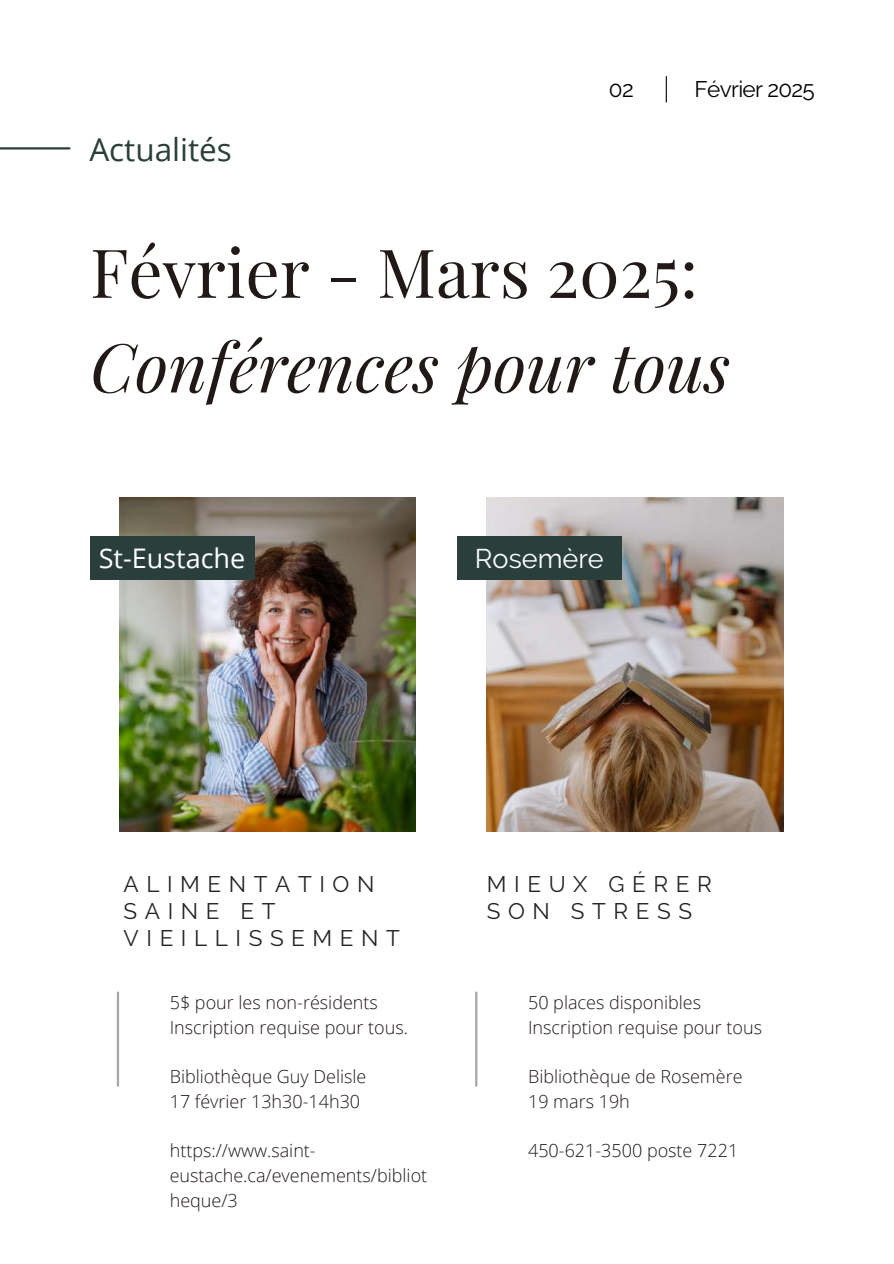
<style>
.page{position:relative;width:894px;height:1264px;background:#fff}
.page>*{position:absolute;margin:0;border:0;box-sizing:border-box;transform-origin:0 0}
.t1{font:italic 67.5px "Playfair Display";color:#201917}
.t2{font:67.5px "Playfair Display";color:#201917}
.t3{font:31.5px "Open Sans";color:#2a3f3b}
.t4{font:27px "Open Sans";color:#fff}
.t5{font:27px "Raleway";color:#fff}
.t6{font:22.5px/27px "Raleway";letter-spacing:.335em;color:#252525}
.t7{font:22.5px "Raleway";letter-spacing:-.03em;color:#000}
.t8{font:300 18px/24.8px "Open Sans";color:#201917}
</style>
<div class="page">
<hr style="left:0;top:147px;width:69px;height:2px;background:#2a3f3b">
<hr style="left:117px;top:992px;width:2px;height:93px;background:#a6a6a6">
<img style="left:119px;top:497px;width:296px;height:334px">
<div style="left:90px;top:536px;width:164px;height:44px;background:#2a3f3b"></div>
<img style="left:486px;top:497px;width:296px;height:334px">
<div style="left:457px;top:536px;width:164px;height:44px;background:#2a3f3b"></div>
<svg style="left:665px;top:76px;width:1px;height:26px"></svg>
<hr style="left:475px;top:992px;width:2px;height:93px;background:#a6a6a6">
<h2 class="t3" style="left:89px;top:127px;width:144px">Actualités</h2>
<p class="t7" style="left:608px;top:76px;width:26px">02</p>
<p class="t7" style="left:694px;top:76px;width:122px">Février 2025</p>
<h1 class="t2" style="left:90px;top:225px;width:609px">Février - Mars 2025:</h1>
<h1 class="t1" style="left:90px;top:319px;width:641px">Conférences pour tous</h1>
<h3 class="t4" style="left:99px;top:539px;width:148px">St-Eustache</h3>
<h3 class="t5" style="left:475px;top:542px;width:130px">Rosemère</h3>
<p class="t6" style="left:124px;top:870px;width:278px">ALIMENTATION<br>SAINE ET<br>VIEILLISSEMENT</p>
<p class="t6" style="left:486px;top:870px;width:226px">MIEUX GÉRER<br>SON STRESS</p>
<p class="t8" style="left:170px;top:989px;width:240px">5$ pour les non-résidents<br>Inscription requise pour tous.</p>
<p class="t8" style="left:170px;top:1063px;width:198px">Bibliothèque Guy Delisle<br>17 février 13h30-14h30</p>
<p class="t8" style="left:170px;top:1137px;width:259px">https://www.saint&shy;eustache.ca/evenements/bibliot heque/3</p>
<p class="t8" style="left:528px;top:989px;width:235px">50 places disponibles<br>Inscription requise pour tous</p>
<p class="t8" style="left:528px;top:1063px;width:216px">Bibliothèque de Rosemère<br>19 mars 19h</p>
<p class="t8" style="left:528px;top:1137px;width:212px">450-621-3500 poste 7221</p>
</div>
